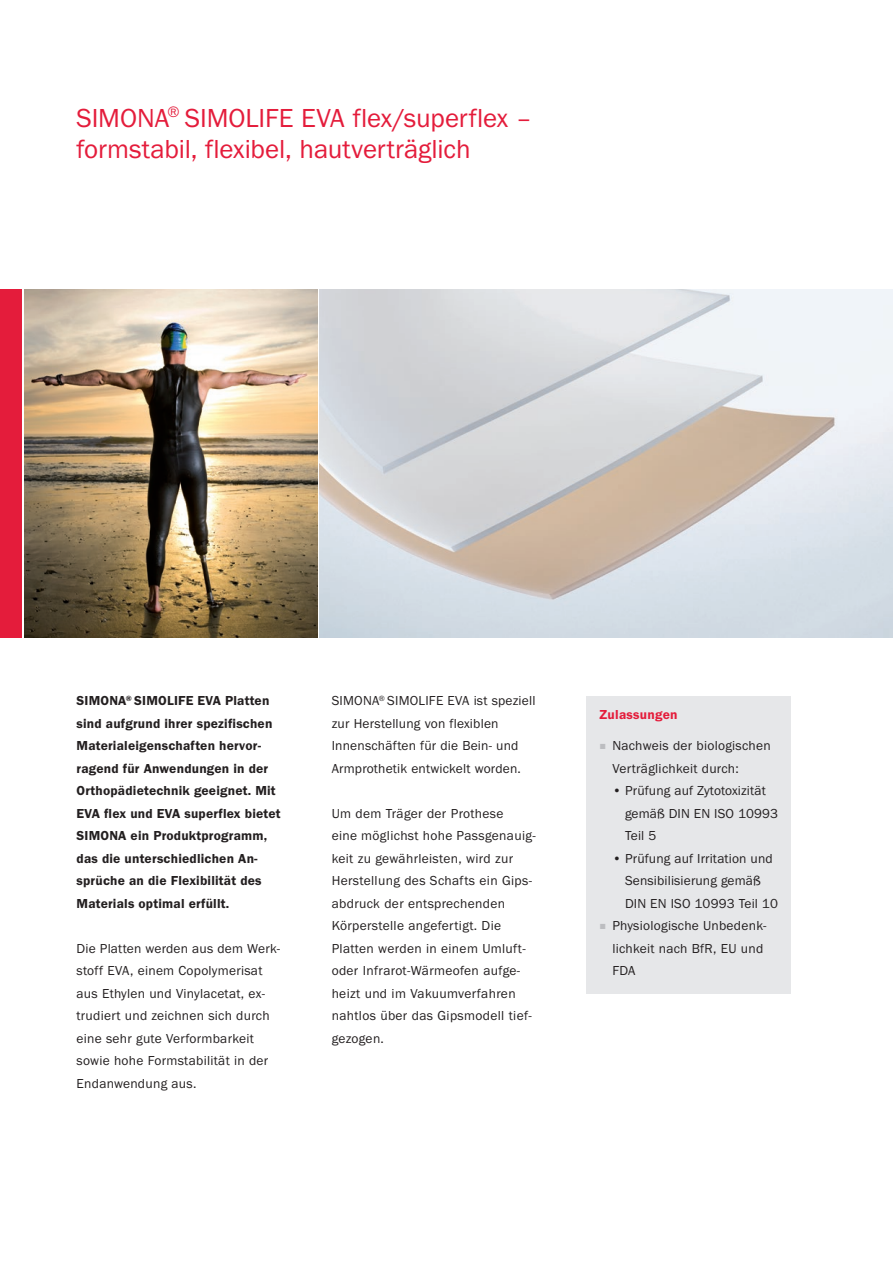
<style>
.page{position:relative;width:893px;height:1263px;background:#fff}
.page>*{position:absolute;margin:0;border:0;box-sizing:border-box;transform-origin:0 0}
.t1{font:27px/31.5px "Franklin Gothic URW Boo";letter-spacing:-.005em;color:#e41c3b}
.t2{font:13.5px/22.5px "Franklin Gothic URW Boo";letter-spacing:.02em;color:#231f20}
.t3{font:13.5px/22.5px "Franklin Gothic URW Dem";letter-spacing:.015em;color:#231f20}
.t4{font:13.5px "Franklin Gothic URW Dem";letter-spacing:.02em;color:#e41c3b}
</style>
<div class="page">
<img style="left:320px;top:289px;width:573px;height:349px">
<div style="left:0;top:289px;width:21px;height:349px;background:#e41c3b"></div>
<div style="left:587px;top:696px;width:204px;height:297px;background:#e6e7e9"></div>
<img style="left:24px;top:289px;width:293px;height:349px">
<h1 class="t1" style="left:77px;top:102px;width:457px">SIMONA<sup>®</sup> SIMOLIFE EVA flex/superflex – formstabil, flexibel, hautverträglich</h1>
<p class="t3" style="left:77px;top:690px;width:206px">SIMONA<sup>®</sup> SIMOLIFE EVA Platten sind aufgrund ihrer spezifischen<br>Materialeigenschaften hervor&shy;ragend für Anwendungen in der<br>Orthopädietechnik geeignet. Mit<br>EVA flex und EVA superflex bietet<br>SIMONA ein Produktprogramm, das die unterschiedlichen An&shy;sprüche an die Flexibilität des<br>Materials optimal erfüllt.</p>
<p class="t2" style="left:77px;top:937px;width:205px">Die Platten werden aus dem Werk&shy;stoff EVA, einem Copolymerisat aus Ethylen und Vinylacetat, ex-- trudiert und zeichnen sich durch eine sehr gute Verformbarkeit sowie hohe Formstabilität in der<br>Endanwendung aus.</p>
<p class="t2" style="left:332px;top:690px;width:205px">SIMONA<sup>®</sup> SIMOLIFE EVA ist speziell zur Herstellung von flexiblen<br>Innenschäften für die Bein- und<br>Armprothetik entwickelt worden.</p>
<p class="t2" style="left:332px;top:802px;width:205px">Um dem Träger der Prothese<br>eine möglichst hohe Passgenauig&shy;keit zu gewährleisten, wird zur<br>Herstellung des Schafts ein Gips--- abdruck der entsprechenden<br>Körperstelle angefertigt. Die<br>Platten werden in einem Umluft&shy;oder Infrarot-Wärmeofen aufge&shy;heizt und im Vakuumverfahren nahtlos über das Gipsmodell tief&shy;gezogen.</p>
<p class="t4" style="left:600px;top:706px;width:80px">Zulassungen</p>
<p class="t2" style="left:612px;top:735px;width:160px">Nachweis der biologischen<br>Verträglichkeit durch:</p>
<p class="t2" style="left:625px;top:780px;width:155px;text-indent:-13px">• Prüfung auf Zytotoxizität gemäß DIN EN ISO 10993<br>Teil 5</p>
<p class="t2" style="left:612px;top:847px;width:162px">• Prüfung auf Irritation und</p>
<p class="t2" style="left:625px;top:870px;width:137px">Sensibilisierung gemäß</p>
<p class="t2" style="left:625px;top:892px;width:154px">DIN EN ISO 10993 Teil 10</p>
<p class="t2" style="left:612px;top:915px;width:155px">Physiologische Unbedenk-</p>
<p class="t2" style="left:612px;top:937px;width:152px">lichkeit nach BfR, EU und</p>
<p class="t2" style="left:612px;top:960px;width:25px">FDA</p>
</div>
